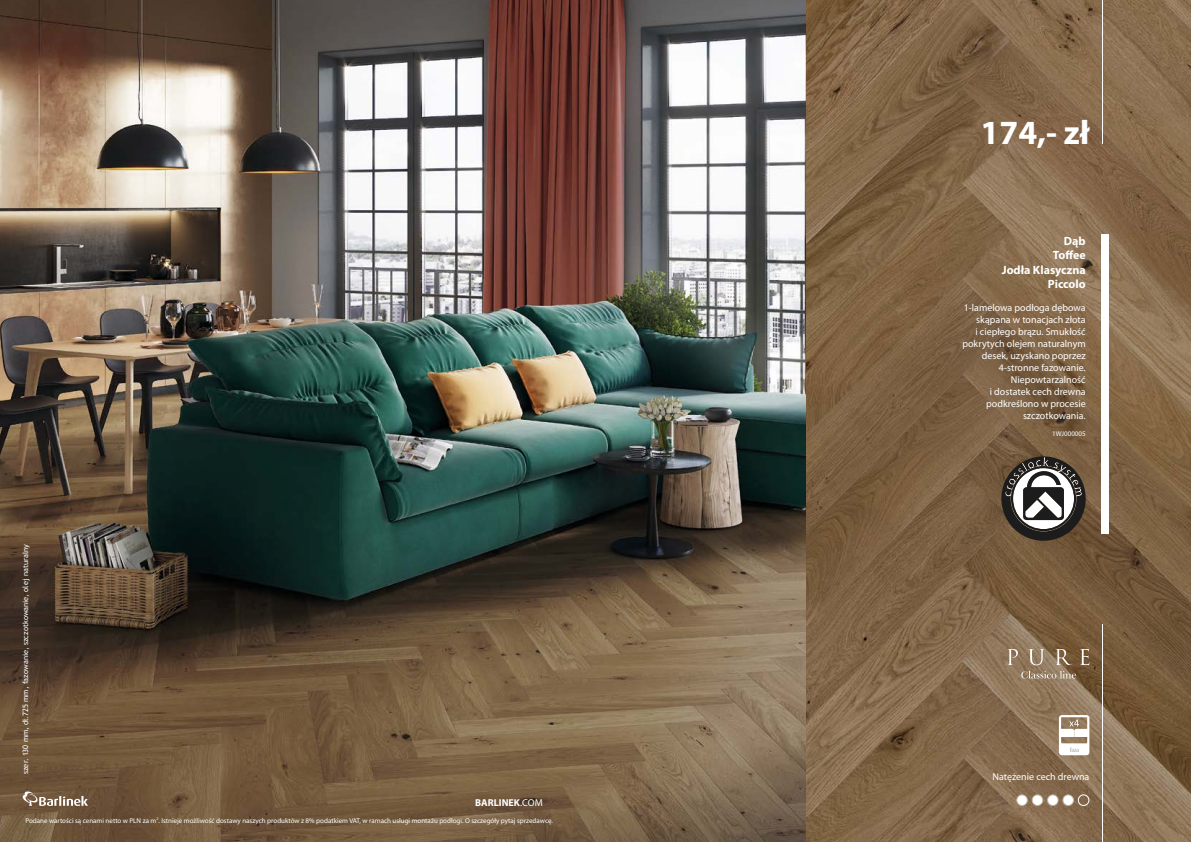
<style>
.page{position:relative;width:1191px;height:842px;background:#fff}
.page>*{position:absolute;margin:0;border:0;box-sizing:border-box;transform-origin:0 0}
.t1{font:700 34px "Myriad Pro";color:#fff}
.t2{font:700 12px/14.4px "Myriad Pro";color:#fff;text-align:right}
.t3{font:10px/12px "Myriad Pro";color:#fff;text-align:right}
.t4{font:700 10px "Myriad Pro";color:#fff}
.t5{font:7.5px "Trebuchet MS";color:#fff}
.t6{font:7px "Myriad Pro";color:#fff}
.s1{font-weight:400}
</style>
<div class="page">
<img style="left:0;top:0;width:1191px;height:842px">
<svg style="left:23px;top:791px;width:65px;height:15px"></svg>
<div style="left:1101px;top:234px;width:7px;height:299px;background:#fff"></div>
<hr style="left:1101px;top:0;width:1px;height:144px;background:#fff">
<hr style="left:1101px;top:624px;width:1px;height:218px;background:#fff">
<svg style="left:1007px;top:649px;width:82px;height:16px"></svg>
<svg style="left:1021px;top:671px;width:55px;height:7px"></svg>
<svg style="left:1059px;top:715px;width:30px;height:40px"></svg>
<div style="left:1016px;top:795px;width:11px;height:10px;background:#fff;border-radius:50%"></div>
<div style="left:1016px;top:794px;width:11px;height:12px;border:1px solid #c2b5a7;border-radius:50%"></div>
<div style="left:1032px;top:795px;width:10px;height:10px;background:#fff;border-radius:50%"></div>
<div style="left:1031px;top:794px;width:12px;height:12px;border:1px solid #c2b5a7;border-radius:50%"></div>
<div style="left:1047px;top:795px;width:11px;height:10px;background:#fff;border-radius:50%"></div>
<div style="left:1047px;top:794px;width:11px;height:12px;border:1px solid #c2b5a7;border-radius:50%"></div>
<div style="left:1063px;top:795px;width:10px;height:10px;background:#fff;border-radius:50%"></div>
<div style="left:1062px;top:794px;width:12px;height:12px;border:1px solid #c2b5a7;border-radius:50%"></div>
<div style="left:1077px;top:794px;width:12px;height:12px;border:1px solid #fff;border-radius:50%"></div>
<svg style="left:1001px;top:456px;width:84px;height:85px"></svg>
<p class="t5" style="left:21px;top:774px;width:231px;rotate:-90deg">szer. 130 mm, dł.725 mm, fazowanie, szczotkowanie, olej naturalny</p>
<p class="t4" style="left:475px;top:796px;width:69px">BARLINEK<span class="s1">.COM</span></p>
<p class="t6" style="left:25px;top:816px;width:529px">Podane wartości są cenami netto w PLN za m<sup>2</sup>. Istnieje możliwość dostawy naszych produktów z 8% podatkiem VAT, w ramach usługi montażu podłogi. O szczegóły pytaj sprzedawcę.</p>
<h1 class="t1" style="left:980px;top:110px;width:110px">174,- zł</h1>
<p class="t2" style="left:1001px;top:233px;width:85px">Dąb<br>Toffee<br>Jodła Klasyczna<br>Piccolo</p>
<p class="t3" style="left:962px;top:301px;width:125px">1-lamelowa podłoga dębowa skąpana w tonacjach złota<br>i ciepłego brązu. Smukłość pokrytych olejem naturalnym desek, uzyskano poprzez<br>4-stronne fazowanie.<br>Niepowtarzalność<br>i dostatek cech drewna podkreślono w procesie szczotkowania.</p>
<p class="t6" style="left:1052px;top:429px;width:35px">1WJ000005</p>
<p class="t3" style="left:992px;top:771px;width:98px">Natężenie cech drewna</p>
</div>
